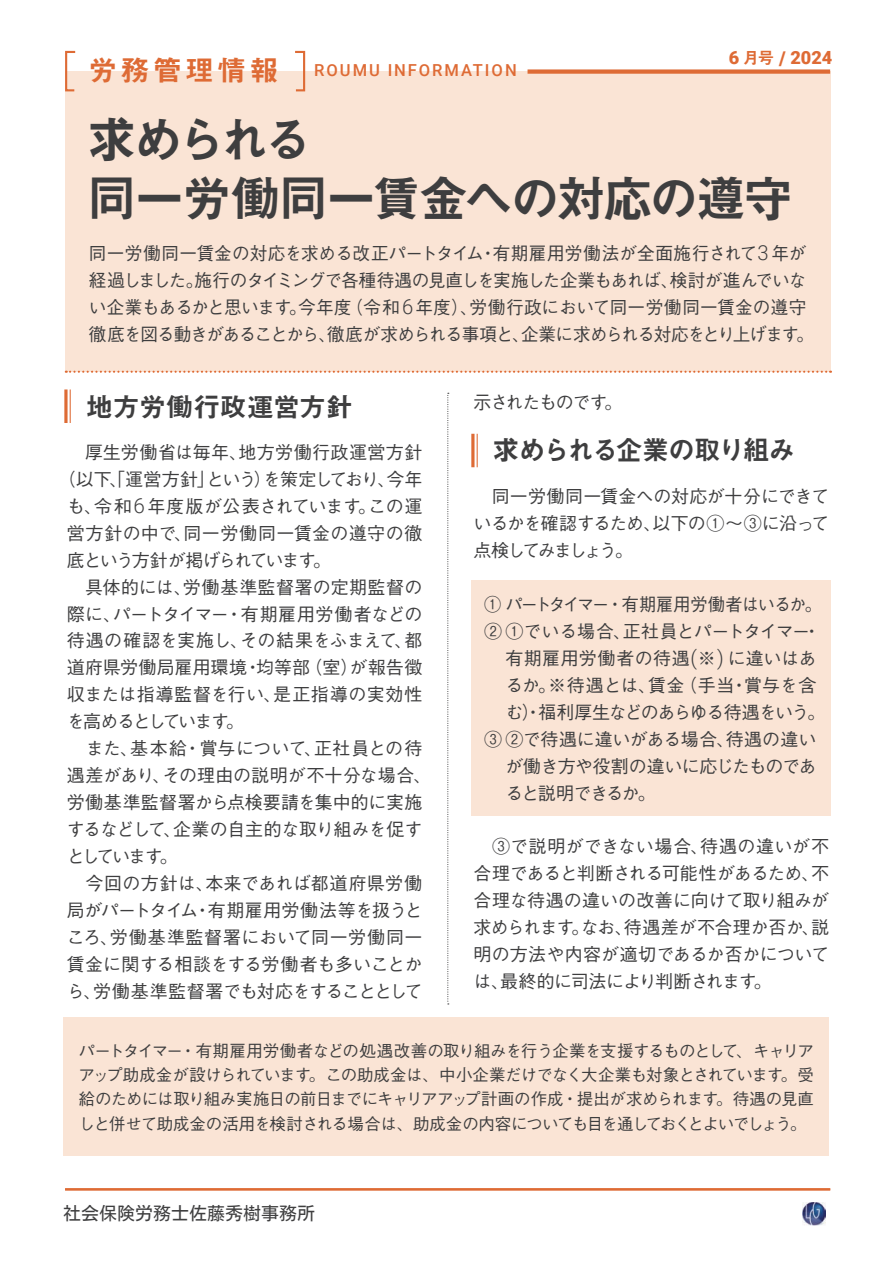
<style>
.page{position:relative;width:893px;height:1263px;background:#fff}
.page>*{position:absolute;margin:0;border:0;box-sizing:border-box;transform-origin:0 0}
.t1{font:49.5px/58.5px "Midashi Go Pr 6 N MB31 90 msp RKSJ H";letter-spacing:-.055em;color:#3e3e3f}
.t2{font:27px "Midashi Go Pr 6 N MB31 90 msp RKSJ H";letter-spacing:-.085em;color:#3e3e3f}
.t3{font:27px "Midashi Go Pr 6 N MB31 90 msp RKSJ H";letter-spacing:-.005em;color:#3e3e3f}
.t4{font:900 18.15px "Roboto";color:#de6b35}
.t5{font:18px/27px "Gothic BBB Pr 6 N Medium 90 msp RKSJ H";letter-spacing:-.015em;color:#3e3e3f;text-align:justify}
.t6{font:18px/27px "Gothic BBB Pr 6 N Medium 90 msp RKSJ H";letter-spacing:-.035em;color:#3e3e3f}
.t7{font:18px "Gothic BBB Pr 6 N Medium 90 msp RKSJ H";letter-spacing:.02em;color:#3e3e3f}
.t8{font:18px "Gothic BBB Pr 6 N Medium 90 msp RKSJ H";letter-spacing:-.04em;color:#3e3e3f}
.t9{font:18px "Gothic BBB Pr 6 N Medium 90 msp RKSJ H";letter-spacing:.015em;color:#3e3e3f}
.t10{font:18px "Gothic BBB Pr 6 N Medium 90 msp RKSJ H";letter-spacing:-.07em;color:#3e3e3f}
.t11{font:18px "Gothic BBB Pr 6 N Medium 90 msp RKSJ H";letter-spacing:.005em;color:#3e3e3f}
.t12{font:18px "Gothic BBB Pr 6 N Medium 90 msp RKSJ H";letter-spacing:.01em;color:#3e3e3f}
.t13{font:18px "Gothic BBB Pr 6 N Medium 90 msp RKSJ H";letter-spacing:-.045em;color:#3e3e3f}
.t14{font:18px "Gothic BBB Pr 6 N Medium 90 msp RKSJ H";letter-spacing:.03em;color:#3e3e3f}
.t15{font:18px "Gothic BBB Pr 6 N Medium 90 msp RKSJ H";letter-spacing:-.1em;color:#3e3e3f}
.t16{font:18px "Motoya L Cedar W3 90 ms RKSJ H";color:#3f3f40}
.t17{font:18px "Gothic BBB Pr 6 N Medium 90 msp RKSJ H";letter-spacing:-.105em;color:#3e3e3f}
.t18{font:18px "Gothic BBB Pr 6 N Medium 90 msp RKSJ H";letter-spacing:-.085em;color:#3e3e3f}
.t19{font:17.85px "Gothic BBB Pr 6 N Medium 90 msp RKSJ H";letter-spacing:-.055em;color:#3e3e3f;scale:.96 1}
.t20{font:16.5px/24.5px "Gothic BBB Pr 6 N Medium 90 msp RKSJ H";letter-spacing:-.065em;color:#3e3e3f;text-align:justify}
.t21{font:500 16.5px "Roboto";letter-spacing:.12em;color:#de6b35}
.s1{font-family:"Midashi Go Pr 6 N MB31 90 msp RKSJ H";font-weight:400;font-size:16.5px}
.s2{font-size:18.9px}
.s3{font-family:"Midashi Go Pr 6 N MB31 90 msp RKSJ H";font-weight:400;font-size:28.8px}
.s4{font-family:"Roboto";font-weight:300;font-size:20.7px}
.s5{font-family:"Roboto";font-weight:300;font-size:20.55px}
</style>
<div class="page">
<img style="left:802px;top:1202px;width:23px;height:23px">
<div style="left:65px;top:72px;width:765px;height:300px;background:#fae4d5"></div>
<svg style="left:66px;top:371px;width:765px;height:2px"></svg>
<div style="left:527px;top:69px;width:303px;height:5px;background:#de6b35"></div>
<svg style="left:65px;top:50px;width:12px;height:42px"></svg>
<svg style="left:293px;top:50px;width:13px;height:42px"></svg>
<hr style="left:65px;top:1188px;width:765px;height:2px;background:#de6b35">
<hr style="left:70px;top:389px;width:1px;height:34px;background:#de6b35">
<svg style="left:64px;top:389px;width:4px;height:34px"></svg>
<svg style="left:447px;top:393px;width:2px;height:611px"></svg>
<div style="left:64px;top:1018px;width:765px;height:138px;background:#fae4d5"></div>
<hr style="left:477px;top:434px;width:1px;height:33px;background:#de6b35">
<hr style="left:471px;top:434px;width:3px;height:33px;background:#de6b35">
<div style="left:471px;top:581px;width:360px;height:235px;background:#fae4d5"></div>
<p class="t4" style="left:729px;top:48px;width:105px">6 <span class="s1">月号</span> <span class="s2">/</span> 2024</p>
<p class="t21" style="left:89px;top:61px;width:430px"><span class="s3">労務管理情報　</span>ROUMU INFORMATION</p>
<h1 class="t1" style="left:87px;top:117px;width:707px">求められる<br>同一労働同一賃金への対応の遵守</h1>
<p class="t6" style="left:89px;top:242px;width:726px">同一労働同一賃金の対応を求める改正パートタイム・有期雇用労働法が全面施行されて<span class="s4">3</span> 年が経過しました。施行のタイミングで各種待遇の見直しを実施した企業もあれば、検討が進んでいない企業もあるかと思います。今年度（令和<span class="s4">6</span>年度）、労働行政において同一労働同一賃金の遵守徹底を図る動きがあることから、徹底が求められる事項と、企業に求められる対応をとり上げます。</p>
<h2 class="t3" style="left:86px;top:396px;width:269px">地方労働行政運営方針</h2>
<p class="t9" style="left:67px;top:445px;width:357px">　厚生労働省は毎年、地方労働行政運営方針</p>
<p class="t8" style="left:58px;top:472px;width:366px">（以下、「運営方針」という）を策定しており、今年</p>
<p class="t5" style="left:67px;top:495px;width:357px">も、令和<span class="s4">6</span> 年度版が公表されています。この運</p>
<p class="t7" style="left:67px;top:526px;width:357px">営方針の中で、同一労働同一賃金の遵守の徹</p>
<p class="t15" style="left:67px;top:553px;width:266px">底という方針が掲げられています。</p>
<p class="t7" style="left:67px;top:580px;width:357px">　具体的には、労働基準監督署の定期監督の</p>
<p class="t5" style="left:67px;top:603px;width:357px">際に、パートタイマー・有期雇用労働者などの</p>
<p class="t5" style="left:67px;top:630px;width:357px">待遇の確認を実施し、その結果をふまえて、都</p>
<p class="t11" style="left:67px;top:661px;width:357px">道府県労働局雇用環境・均等部（室）が報告徴</p>
<p class="t14" style="left:67px;top:688px;width:357px">収または指導監督を行い、是正指導の実効性</p>
<p class="t17" style="left:67px;top:715px;width:179px">を高めるとしています。</p>
<p class="t12" style="left:67px;top:742px;width:357px">　また、基本給・賞与について、正社員との待</p>
<p class="t5" style="left:67px;top:765px;width:366px">遇差があり、その理由の説明が不十分な場合、</p>
<p class="t5" style="left:67px;top:792px;width:357px">労働基準監督署から点検要請を集中的に実施</p>
<p class="t5" style="left:67px;top:819px;width:357px">するなどして、企業の自主的な取り組みを促す</p>
<p class="t5" style="left:67px;top:846px;width:113px">としています。</p>
<p class="t9" style="left:67px;top:877px;width:357px">　今回の方針は、本来であれば都道府県労働</p>
<p class="t8" style="left:67px;top:904px;width:357px">局がパートタイム・有期雇用労働法等を扱うと</p>
<p class="t7" style="left:67px;top:931px;width:357px">ころ、労働基準監督署において同一労働同一</p>
<p class="t5" style="left:67px;top:954px;width:357px">賃金に関する相談をする労働者も多いことか</p>
<p class="t13" style="left:67px;top:985px;width:357px">ら、労働基準監督署でも対応をすることとして</p>
<p class="t10" style="left:473px;top:395px;width:151px">示されたものです。</p>
<h2 class="t2" style="left:493px;top:440px;width:304px">求められる企業の取り組み</h2>
<p class="t5" style="left:473px;top:485px;width:357px">　同一労働同一賃金への対応が十分にできているかを確認するため、以下の①～③に沿って点検してみましょう。</p>
<p class="t19" style="left:484px;top:597px;width:353px">① パートタイマー・有期雇用労働者はいるか。</p>
<p class="t5" style="left:484px;top:620px;width:338px">② ①でいる場合、正社員とパートタイマー・</p>
<p class="t7" style="left:505px;top:651px;width:312px">有期雇用労働者の待遇<span class="s5">(</span>※<span class="s5">)</span> に違いはあ</p>
<p class="t5" style="left:505px;top:674px;width:312px">るか。※待遇とは、賃金（手当・賞与を含</p>
<p class="t10" style="left:505px;top:705px;width:321px">む）・福利厚生などのあらゆる待遇をいう。</p>
<p class="t5" style="left:484px;top:728px;width:334px">③ ②で待遇に違いがある場合、待遇の違い</p>
<p class="t6" style="left:505px;top:755px;width:312px">が働き方や役割の違いに応じたものであ</p>
<p class="t18" style="left:505px;top:786px;width:152px">ると説明できるか。</p>
<p class="t5" style="left:473px;top:836px;width:357px">　③で説明ができない場合、待遇の違いが不合理であると判断される可能性があるため、不合理な待遇の違いの改善に向けて取り組みが求められます。なお、待遇差が不合理か否か、説明の方法や内容が適切であるか否かについては、最終的に司法により判断されます。</p>
<p class="t20" style="left:79px;top:1040px;width:737px">パートタイマー・有期雇用労働者などの処遇改善の取り組みを行う企業を支援するものとして、キャリアアップ助成金が設けられています。この助成金は、中小企業だけでなく大企業も対象とされています。受給のためには取り組み実施日の前日までにキャリアアップ計画の作成・提出が求められます。待遇の見直しと併せて助成金の活用を検討される場合は、助成金の内容についても目を通しておくとよいでしょう。</p>
<p class="t16" style="left:63px;top:1204px;width:253px">社会保険労務士佐藤秀樹事務所</p>
</div>
